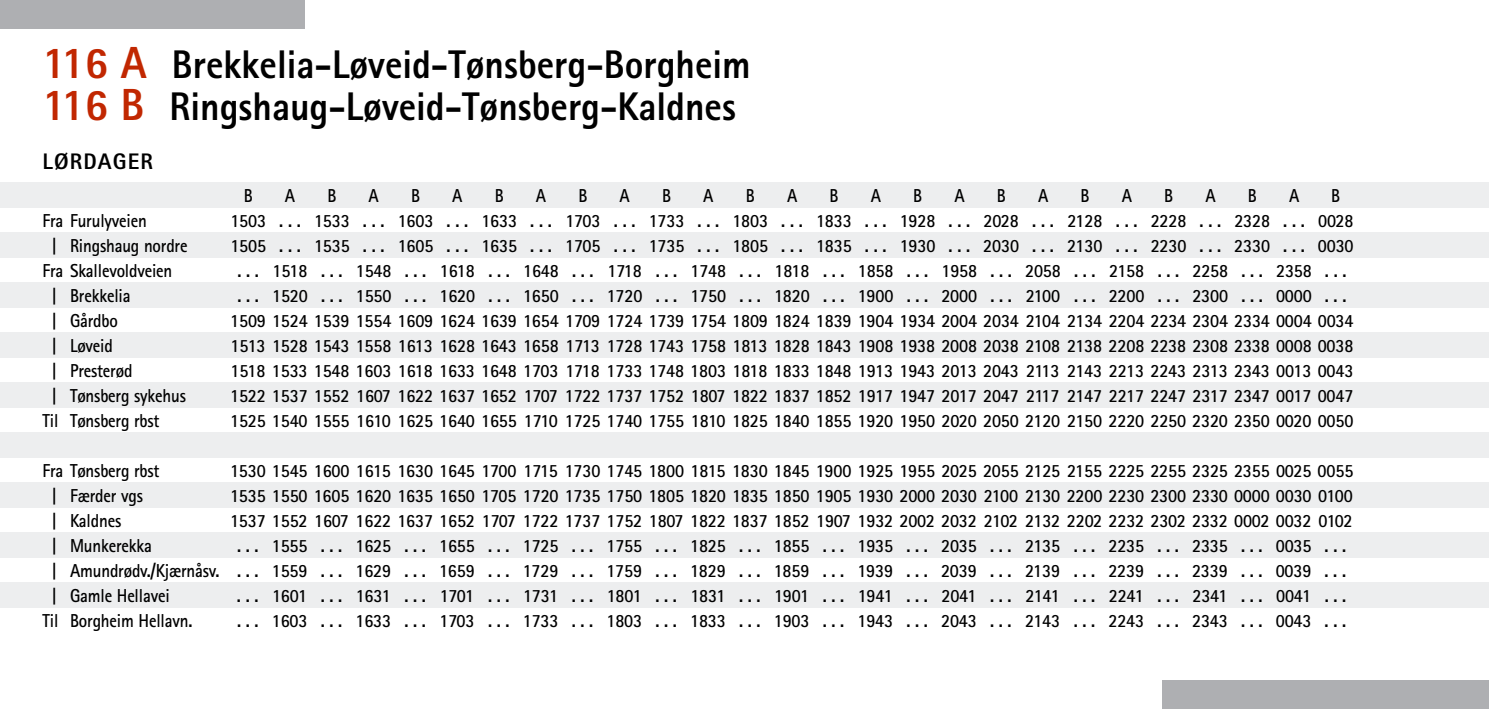
<style>
.page{position:relative;width:1489px;height:709px;background:#fff}
.page>*{position:absolute;margin:0;border:0;box-sizing:border-box;transform-origin:0 0}
.t1{font:800 40px/42.5px "Rotis Sans Serif";color:#000;scale:.94 1}
.t2{font:800 22.5px "Rotis Sans Serif";letter-spacing:.05em;color:#000}
.t3{font:700 18.75px/25px "Rotis Sans Serif";letter-spacing:-.01em;color:#000;text-align:center;scale:.9 1}
.s1{font-size:45px;color:#c12701}
</style>
<div class="page">
<div style="left:0;top:182px;width:1488px;height:25px;background:#edeeef"></div>
<div style="left:0;top:232px;width:1488px;height:25px;background:#edeeef"></div>
<div style="left:0;top:282px;width:1488px;height:25px;background:#edeeef"></div>
<div style="left:0;top:332px;width:1488px;height:25px;background:#edeeef"></div>
<div style="left:0;top:382px;width:1488px;height:25px;background:#edeeef"></div>
<div style="left:0;top:432px;width:1488px;height:25px;background:#edeeef"></div>
<div style="left:0;top:482px;width:1488px;height:25px;background:#edeeef"></div>
<div style="left:0;top:532px;width:1488px;height:25px;background:#edeeef"></div>
<div style="left:0;top:582px;width:1488px;height:25px;background:#edeeef"></div>
<div style="left:0;top:0;width:305px;height:28px;background:#aeafb2"></div>
<div style="left:1162px;top:680px;width:326px;height:29px;background:#aeafb2"></div>
<h1 class="t1" style="left:43px;top:42px;width:755px"><span class="s1">116 A</span> Brekkelia-Løveid-Tønsberg-Borgheim<br><span class="s1">116 B</span> Ringshaug-Løveid-Tønsberg-Kaldnes</h1>
<p class="t2" style="left:43px;top:147px;width:112px">LØRDAGER</p>
<p class="t3" style="left:43px;top:207px;width:117px">Fra Furulyveien</p>
<p class="t3" style="left:52px;top:232px;width:152px">| Ringshaug nordre</p>
<p class="t3" style="left:43px;top:257px;width:146px">Fra Skallevoldveien</p>
<p class="t3" style="left:52px;top:282px;width:89px">| Brekkelia</p>
<p class="t3" style="left:52px;top:307px;width:75px">| Gårdbo</p>
<p class="t3" style="left:52px;top:332px;width:69px">| Løveid</p>
<p class="t3" style="left:52px;top:357px;width:91px">| Presterød</p>
<p class="t3" style="left:52px;top:382px;width:150px">| Tønsberg sykehus</p>
<p class="t3" style="left:43px;top:407px;width:131px">Til Tønsberg rbst</p>
<p class="t3" style="left:43px;top:457px;width:131px">Fra Tønsberg rbst</p>
<p class="t3" style="left:52px;top:482px;width:102px">| Færder vgs</p>
<p class="t3" style="left:52px;top:507px;width:78px">| Kaldnes</p>
<p class="t3" style="left:52px;top:532px;width:112px">| Munkerekka</p>
<p class="t3" style="left:52px;top:557px;width:187px">| Amundrødv./Kjærnåsv.</p>
<p class="t3" style="left:52px;top:582px;width:132px">| Gamle Hellavei</p>
<p class="t3" style="left:43px;top:607px;width:168px">Til Borgheim Hellavn.</p>
<p class="t3" style="left:244px;top:182px;width:12px">B</p>
<p class="t3" style="left:285px;top:182px;width:13px">A</p>
<p class="t3" style="left:327px;top:182px;width:12px">B</p>
<p class="t3" style="left:368px;top:182px;width:13px">A</p>
<p class="t3" style="left:411px;top:182px;width:12px">B</p>
<p class="t3" style="left:452px;top:182px;width:13px">A</p>
<p class="t3" style="left:494px;top:182px;width:12px">B</p>
<p class="t3" style="left:536px;top:182px;width:13px">A</p>
<p class="t3" style="left:578px;top:182px;width:12px">B</p>
<p class="t3" style="left:619px;top:182px;width:13px">A</p>
<p class="t3" style="left:662px;top:182px;width:12px">B</p>
<p class="t3" style="left:703px;top:182px;width:13px">A</p>
<p class="t3" style="left:745px;top:182px;width:12px">B</p>
<p class="t3" style="left:787px;top:182px;width:13px">A</p>
<p class="t3" style="left:829px;top:182px;width:12px">B</p>
<p class="t3" style="left:870px;top:182px;width:13px">A</p>
<p class="t3" style="left:913px;top:182px;width:12px">B</p>
<p class="t3" style="left:954px;top:182px;width:13px">A</p>
<p class="t3" style="left:996px;top:182px;width:12px">B</p>
<p class="t3" style="left:1037px;top:182px;width:13px">A</p>
<p class="t3" style="left:1080px;top:182px;width:12px">B</p>
<p class="t3" style="left:1121px;top:182px;width:13px">A</p>
<p class="t3" style="left:1164px;top:182px;width:12px">B</p>
<p class="t3" style="left:1205px;top:182px;width:13px">A</p>
<p class="t3" style="left:1247px;top:182px;width:12px">B</p>
<p class="t3" style="left:1288px;top:182px;width:13px">A</p>
<p class="t3" style="left:1331px;top:182px;width:12px">B</p>
<p class="t3" style="left:230px;top:207px;width:1249px">1503 . . . 1533 . . . 1603 . . . 1633 . . . 1703 . . . 1733 . . . 1803 . . . 1833 . . . 1928 . . . 2028 . . . 2128 . . . 2228 . . . 2328 . . . 0028</p>
<p class="t3" style="left:230px;top:232px;width:1249px">1505 . . . 1535 . . . 1605 . . . 1635 . . . 1705 . . . 1735 . . . 1805 . . . 1835 . . . 1930 . . . 2030 . . . 2130 . . . 2230 . . . 2330 . . . 0030</p>
<p class="t3" style="left:237px;top:257px;width:1233px">. . . 1518 . . . 1548 . . . 1618 . . . 1648 . . . 1718 . . . 1748 . . . 1818 . . . 1858 . . . 1958 . . . 2058 . . . 2158 . . . 2258 . . . 2358 . . .</p>
<p class="t3" style="left:237px;top:282px;width:1233px">. . . 1520 . . . 1550 . . . 1620 . . . 1650 . . . 1720 . . . 1750 . . . 1820 . . . 1900 . . . 2000 . . . 2100 . . . 2200 . . . 2300 . . . 0000 . . .</p>
<p class="t3" style="left:230px;top:307px;width:1249px">1509 1524 1539 1554 1609 1624 1639 1654 1709 1724 1739 1754 1809 1824 1839 1904 1934 2004 2034 2104 2134 2204 2234 2304 2334 0004 0034</p>
<p class="t3" style="left:230px;top:332px;width:1249px">1513 1528 1543 1558 1613 1628 1643 1658 1713 1728 1743 1758 1813 1828 1843 1908 1938 2008 2038 2108 2138 2208 2238 2308 2338 0008 0038</p>
<p class="t3" style="left:230px;top:357px;width:1249px">1518 1533 1548 1603 1618 1633 1648 1703 1718 1733 1748 1803 1818 1833 1848 1913 1943 2013 2043 2113 2143 2213 2243 2313 2343 0013 0043</p>
<p class="t3" style="left:230px;top:382px;width:1249px">1522 1537 1552 1607 1622 1637 1652 1707 1722 1737 1752 1807 1822 1837 1852 1917 1947 2017 2047 2117 2147 2217 2247 2317 2347 0017 0047</p>
<p class="t3" style="left:230px;top:407px;width:1249px">1525 1540 1555 1610 1625 1640 1655 1710 1725 1740 1755 1810 1825 1840 1855 1920 1950 2020 2050 2120 2150 2220 2250 2320 2350 0020 0050</p>
<p class="t3" style="left:230px;top:457px;width:1249px">1530 1545 1600 1615 1630 1645 1700 1715 1730 1745 1800 1815 1830 1845 1900 1925 1955 2025 2055 2125 2155 2225 2255 2325 2355 0025 0055<br>1535 1550 1605 1620 1635 1650 1705 1720 1735 1750 1805 1820 1835 1850 1905 1930 2000 2030 2100 2130 2200 2230 2300 2330 0000 0030 0100<br>1537 1552 1607 1622 1637 1652 1707 1722 1737 1752 1807 1822 1837 1852 1907 1932 2002 2032 2102 2132 2202 2232 2302 2332 0002 0032 0102 . . . 1555 . . . 1625 . . . 1655 . . . 1725 . . . 1755 . . . 1825 . . . 1855 . . . 1935 . . . 2035 . . . 2135 . . . 2235 . . . 2335 . . . 0035 . . .<br>. . . 1559 . . . 1629 . . . 1659 . . . 1729 . . . 1759 . . . 1829 . . . 1859 . . . 1939 . . . 2039 . . . 2139 . . . 2239 . . . 2339 . . . 0039 . . .<br>. . . 1601 . . . 1631 . . . 1701 . . . 1731 . . . 1801 . . . 1831 . . . 1901 . . . 1941 . . . 2041 . . . 2141 . . . 2241 . . . 2341 . . . 0041 . . .<br>. . . 1603 . . . 1633 . . . 1703 . . . 1733 . . . 1803 . . . 1833 . . . 1903 . . . 1943 . . . 2043 . . . 2143 . . . 2243 . . . 2343 . . . 0043 . . .</p>
</div>
